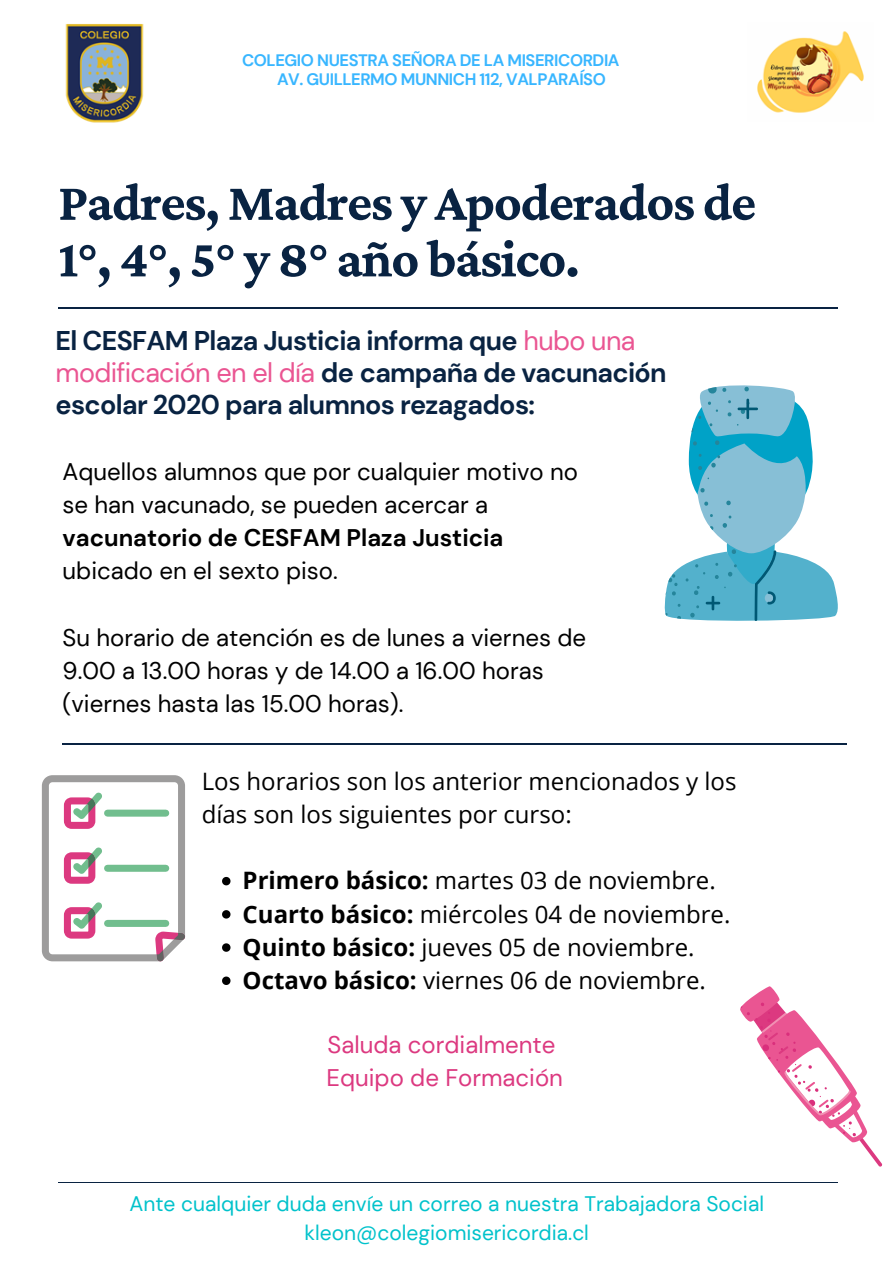
<style>
.page{position:relative;width:893px;height:1263px;background:#fff}
.page>*{position:absolute;margin:0;border:0;box-sizing:border-box;transform-origin:0 0}
.t1{font:700 54px/56.6px "Crimson Pro";letter-spacing:-.025em;color:#092342}
.t2{font:700 27px/32.1px "DM Sans";letter-spacing:-.025em;color:#092342}
.t3{font:24px/33.2px "Open Sans";color:#000}
.t4{font:24px/33.2px "DM Sans";color:#000}
.t5{font:24px/33.2px "DM Sans";color:#dc3980}
.t6{font:700 24px "DM Sans";color:#000}
.t7{font:21px/29.2px "DM Sans";color:#00c2cb;text-align:center}
.t8{font:700 16.58px/19.6px "DM Sans";letter-spacing:-.025em;color:#38b6ff}
.s1{font-weight:400;color:#ea5592}
.s2{font-weight:700}
</style>
<div class="page">
<hr style="left:63px;top:743px;width:784px;height:1px;background:#092342">
<hr style="left:58px;top:308px;width:780px;height:1px;background:#092342">
<hr style="left:58px;top:1182px;width:780px;height:1px;background:#092342">
<svg style="left:664px;top:385px;width:174px;height:236px"></svg>
<hr style="left:746px;top:399px;width:3px;height:20px;background:#005874">
<hr style="left:737px;top:408px;width:21px;height:2px;background:#005874">
<svg style="left:740px;top:986px;width:142px;height:180px"></svg>
<svg style="left:42px;top:775px;width:143px;height:186px"></svg>
<div style="left:108px;top:810px;width:58px;height:7px;background:#71be8e"></div>
<div style="left:108px;top:865px;width:58px;height:7px;background:#71be8e"></div>
<div style="left:108px;top:920px;width:58px;height:7px;background:#71be8e"></div>
<img style="left:65px;top:24px;width:79px;height:99px">
<img style="left:757px;top:31px;width:107px;height:82px">
<svg style="left:222px;top:877px;width:8px;height:8px"></svg>
<svg style="left:222px;top:910px;width:8px;height:8px"></svg>
<svg style="left:222px;top:943px;width:8px;height:9px"></svg>
<svg style="left:222px;top:976px;width:8px;height:9px"></svg>
<p class="t8" style="left:277px;top:50px;width:344px;text-indent:-35px">COLEGIO NUESTRA SEÑORA DE LA MISERICORDIA<br>AV. GUILLERMO MUNNICH 112, VALPARAÍSO</p>
<h1 class="t1" style="left:58px;top:173px;width:699px">Padres, Madres y Apoderados de<br>1°, 4°, 5° y 8° año básico.</h1>
<p class="t2" style="left:56px;top:325px;width:612px">El CESFAM Plaza Justicia informa que <span class="s1">hubo una modificación en el día</span> de campaña de vacunación escolar 2020 para alumnos rezagados:</p>
<p class="t4" style="left:63px;top:455px;width:517px">Aquellos alumnos que por cualquier motivo no se han vacunado, se pueden acercar a</p>
<p class="t6" style="left:63px;top:522px;width:442px">vacunatorio de CESFAM Plaza Justicia</p>
<p class="t4" style="left:63px;top:554px;width:277px">ubicado en el sexto piso.</p>
<p class="t4" style="left:63px;top:621px;width:525px">Su horario de atención es de lunes a viernes de<br>9.00 a 13.00 horas y de 14.00 a 16.00 horas (viernes hasta las 15.00 horas).</p>
<p class="t3" style="left:202px;top:764px;width:536px">Los horarios son los anterior mencionados y los días son los siguientes por curso:</p>
<p class="t3" style="left:243px;top:863px;width:489px"><span class="s2">Primero básico:</span> martes 03 de noviembre.<br><span class="s2">Cuarto básico:</span> miércoles 04 de noviembre.<br><span class="s2">Quinto básico:</span> jueves 05 de noviembre.<br><span class="s2">Octavo básico:</span> viernes 06 de noviembre.</p>
<p class="t5" style="left:326px;top:1028px;width:238px">Saluda cordialmente<br>Equipo de Formación</p>
<p class="t7" style="left:130px;top:1189px;width:636px">Ante cualquier duda envíe un correo a nuestra Trabajadora Social kleon@colegiomisericordia.cl</p>
</div>
